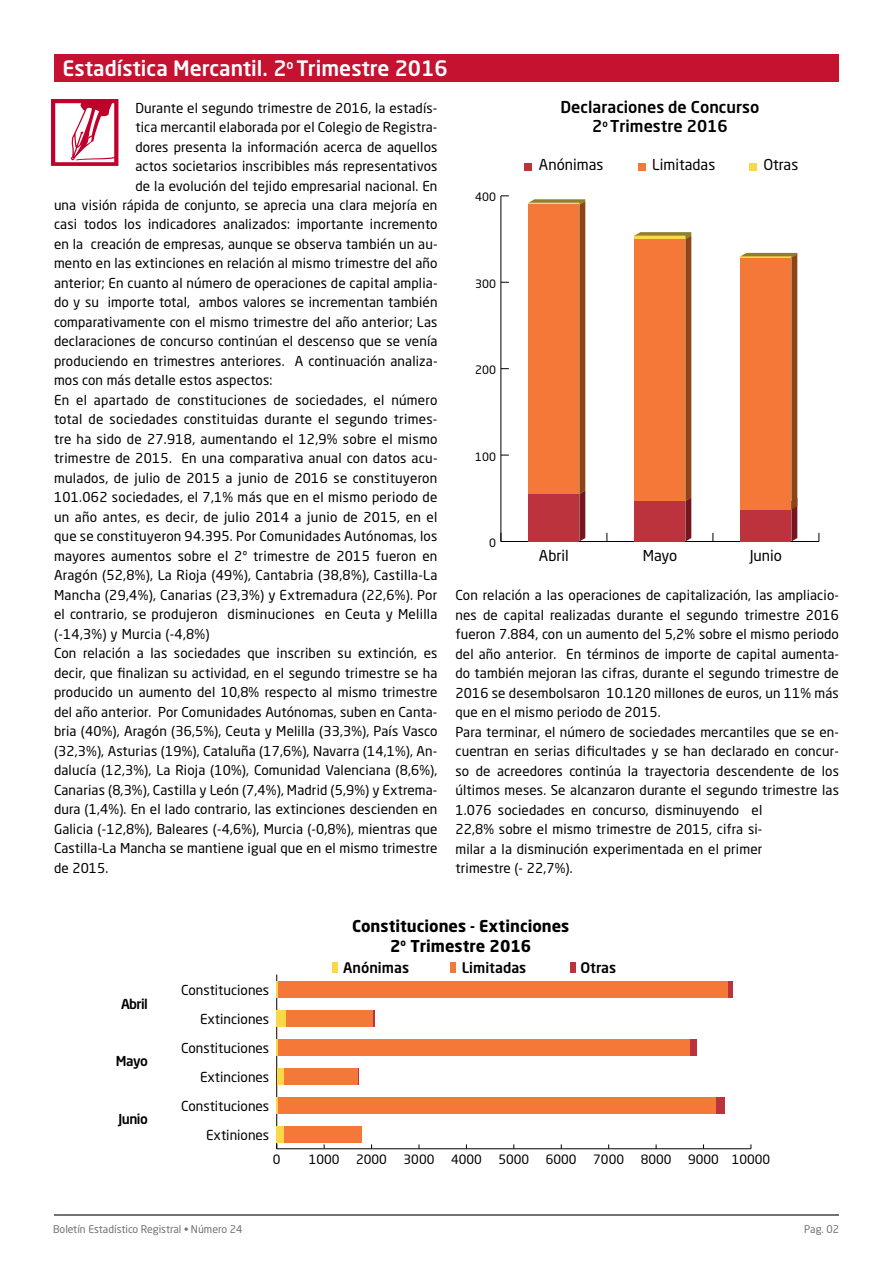
<style>
.page{position:relative;width:893px;height:1263px;background:#fff}
.page>*{position:absolute;margin:0;border:0;box-sizing:border-box;transform-origin:0 0}
.t1{font:500 21px "Neo Sans Std";color:#fff}
.t2{font:700 16.2px/19.4px "Neo Sans Std";color:#000;text-align:center}
.t3{font:500 16.2px/19.4px "Neo Sans Std";color:#000;text-align:center}
.t4{font:14.85px "Neo Sans Std";color:#000}
.t5{font:500 14.4px "Neo Sans Std";color:#000}
.t6{font:13.65px "Neo Sans Std";color:#000}
.t7{font:500 13.65px "Neo Sans Std";letter-spacing:-.04em;color:#000}
.t8{font:13.5px/19.5px "Neo Sans Std";letter-spacing:.01em;color:#000}
.t9{font:12.75px "Neo Sans Std";color:#000}
.t10{font:11.4px "Neo Sans Std";color:#000}
.t11{font:10.5px "Neo Sans Std";color:#6f7371}
</style>
<div class="page">
<hr style="left:277px;top:1148px;width:474px;height:1px;background:#000">
<hr style="left:276px;top:974px;width:1px;height:175px;background:#000">
<div style="left:570px;top:962px;width:5px;height:10px;background:#bc323d"></div>
<div style="left:727px;top:981px;width:6px;height:16px;background:#bc323d"></div>
<svg style="left:373px;top:1010px;width:2px;height:16px"></svg>
<div style="left:690px;top:1039px;width:6px;height:16px;background:#bc323d"></div>
<svg style="left:357px;top:1068px;width:2px;height:16px"></svg>
<div style="left:715px;top:1097px;width:9px;height:16px;background:#bc323d"></div>
<svg style="left:361px;top:1126px;width:1px;height:16px"></svg>
<div style="left:451px;top:962px;width:5px;height:10px;background:#f47837"></div>
<div style="left:278px;top:981px;width:449px;height:16px;background:#f47837"></div>
<div style="left:286px;top:1010px;width:87px;height:16px;background:#f47837"></div>
<div style="left:278px;top:1039px;width:412px;height:16px;background:#f47837"></div>
<div style="left:284px;top:1068px;width:73px;height:16px;background:#f47837"></div>
<div style="left:278px;top:1097px;width:437px;height:16px;background:#f47837"></div>
<div style="left:284px;top:1126px;width:77px;height:16px;background:#f47837"></div>
<div style="left:332px;top:962px;width:5px;height:10px;background:#f9d948"></div>
<svg style="left:277px;top:981px;width:1px;height:16px"></svg>
<div style="left:277px;top:1010px;width:9px;height:16px;background:#f9d948"></div>
<svg style="left:277px;top:1039px;width:1px;height:16px"></svg>
<div style="left:277px;top:1068px;width:7px;height:16px;background:#f9d948"></div>
<svg style="left:277px;top:1097px;width:1px;height:16px"></svg>
<div style="left:277px;top:1126px;width:7px;height:16px;background:#f9d948"></div>
<hr style="left:501px;top:541px;width:318px;height:1px;background:#000">
<hr style="left:501px;top:196px;width:1px;height:345px;background:#000">
<div style="left:749px;top:163px;width:7px;height:7px;background:#f9d948"></div>
<div style="left:638px;top:163px;width:7px;height:7px;background:#f47837"></div>
<div style="left:524px;top:163px;width:8px;height:7px;background:#bc323d"></div>
<svg style="left:634px;top:232px;width:57px;height:309px;background:#e26c36"></svg>
<svg style="left:740px;top:253px;width:57px;height:288px;background:#e36d35"></svg>
<svg style="left:528px;top:199px;width:57px;height:342px;background:#e16b36"></svg>
<svg style="left:51px;top:99px;width:67px;height:67px"></svg>
<div style="left:54px;top:54px;width:785px;height:27px;background:#c41230"></div>
<hr style="left:54px;top:1214px;width:785px;height:1px;background:#6f7371">
<h1 class="t1" style="left:63px;top:55px;width:387px">Estadística Mercantil. 2<sup>o</sup> Trimestre 2016</h1>
<p class="t8" style="left:135px;top:98px;width:303px">Durante el segundo trimestre de 2016, la estadís-</p>
<p class="t8" style="left:135px;top:117px;width:304px">tica mercantil elaborada por el Colegio de Registra-</p>
<p class="t8" style="left:135px;top:137px;width:303px">dores presenta la información acerca de aquellos</p>
<p class="t8" style="left:135px;top:156px;width:303px">actos societarios inscribibles más representativos</p>
<p class="t8" style="left:135px;top:176px;width:303px">de la evolución del tejido empresarial nacional. En</p>
<p class="t8" style="left:54px;top:195px;width:385px">una visión rápida de conjunto, se aprecia una clara mejoría en</p>
<p class="t8" style="left:54px;top:215px;width:385px">casi todos los indicadores analizados: importante incremento</p>
<p class="t8" style="left:54px;top:234px;width:385px">en la creación de empresas, aunque se observa también un au-</p>
<p class="t8" style="left:54px;top:254px;width:385px">mento en las extinciones en relación al mismo trimestre del año</p>
<p class="t8" style="left:54px;top:273px;width:385px">anterior; En cuanto al número de operaciones de capital amplia-</p>
<p class="t8" style="left:54px;top:293px;width:385px">do y su importe total, ambos valores se incrementan también</p>
<p class="t8" style="left:54px;top:312px;width:385px">comparativamente con el mismo trimestre del año anterior; Las</p>
<p class="t8" style="left:54px;top:332px;width:385px">declaraciones de concurso continúan el descenso que se venía</p>
<p class="t8" style="left:54px;top:351px;width:385px">produciendo en trimestres anteriores. A continuación analiza-</p>
<p class="t8" style="left:54px;top:371px;width:220px">mos con más detalle estos aspectos:</p>
<p class="t8" style="left:54px;top:390px;width:385px">En el apartado de constituciones de sociedades, el número</p>
<p class="t8" style="left:54px;top:409px;width:385px">total de sociedades constituidas durante el segundo trimes-</p>
<p class="t8" style="left:54px;top:429px;width:385px">tre ha sido de 27.918, aumentando el 12,9% sobre el mismo</p>
<p class="t8" style="left:54px;top:448px;width:385px">trimestre de 2015. En una comparativa anual con datos acu-</p>
<p class="t8" style="left:54px;top:468px;width:385px">mulados, de julio de 2015 a junio de 2016 se constituyeron</p>
<p class="t8" style="left:54px;top:487px;width:385px">101.062 sociedades, el 7,1% más que en el mismo periodo de</p>
<p class="t8" style="left:54px;top:507px;width:385px">un año antes, es decir, de julio 2014 a junio de 2015, en el</p>
<p class="t8" style="left:54px;top:526px;width:385px">que se constituyeron 94.395. Por Comunidades Autónomas, los</p>
<p class="t8" style="left:54px;top:546px;width:385px">mayores aumentos sobre el 2º trimestre de 2015 fueron en</p>
<p class="t8" style="left:54px;top:565px;width:385px">Aragón (52,8%), La Rioja (49%), Cantabria (38,8%), Castilla-La</p>
<p class="t8" style="left:54px;top:585px;width:385px">Mancha (29,4%), Canarias (23,3%) y Extremadura (22,6%). Por</p>
<p class="t8" style="left:54px;top:604px;width:385px">el contrario, se produjeron disminuciones en Ceuta y Melilla</p>
<p class="t8" style="left:54px;top:624px;width:157px">(-14,3%) y Murcia (-4,8%)</p>
<p class="t8" style="left:54px;top:643px;width:385px">Con relación a las sociedades que inscriben su extinción, es</p>
<p class="t8" style="left:54px;top:663px;width:385px">decir, que finalizan su actividad, en el segundo trimestre se ha</p>
<p class="t8" style="left:54px;top:682px;width:385px">producido un aumento del 10,8% respecto al mismo trimestre</p>
<p class="t8" style="left:54px;top:702px;width:385px">del año anterior. Por Comunidades Autónomas, suben en Canta-</p>
<p class="t8" style="left:54px;top:721px;width:385px">bria (40%), Aragón (36,5%), Ceuta y Melilla (33,3%), País Vasco</p>
<p class="t8" style="left:54px;top:741px;width:385px">(32,3%), Asturias (19%), Cataluña (17,6%), Navarra (14,1%), An-</p>
<p class="t8" style="left:54px;top:760px;width:385px">dalucía (12,3%), La Rioja (10%), Comunidad Valenciana (8,6%),</p>
<p class="t8" style="left:54px;top:780px;width:385px">Canarias (8,3%), Castilla y León (7,4%), Madrid (5,9%) y Extrema-</p>
<p class="t8" style="left:54px;top:799px;width:385px">dura (1,4%). En el lado contrario, las extinciones descienden en</p>
<p class="t8" style="left:54px;top:819px;width:385px">Galicia (-12,8%), Baleares (-4,6%), Murcia (-0,8%), mientras que</p>
<p class="t8" style="left:54px;top:838px;width:385px">Castilla-La Mancha se mantiene igual que en el mismo trimestre</p>
<p class="t8" style="left:54px;top:858px;width:56px">de 2015.</p>
<p class="t3" style="left:560px;top:97px;width:200px">Declaraciones de Concurso<br>2<sup>o</sup> Trimestre 2016</p>
<p class="t10" style="left:475px;top:190px;width:22px">400</p>
<p class="t10" style="left:475px;top:277px;width:22px">300</p>
<p class="t10" style="left:475px;top:363px;width:22px">200</p>
<p class="t10" style="left:475px;top:449px;width:22px">100</p>
<p class="t10" style="left:489px;top:536px;width:8px">0</p>
<p class="t4" style="left:539px;top:156px;width:66px">Anónimas</p>
<p class="t4" style="left:652px;top:156px;width:65px">Limitadas</p>
<p class="t4" style="left:763px;top:156px;width:36px">Otras</p>
<p class="t4" style="left:539px;top:547px;width:31px">Abril</p>
<p class="t4" style="left:643px;top:547px;width:36px">Mayo</p>
<p class="t4" style="left:750px;top:547px;width:34px">Junio</p>
<p class="t8" style="left:455px;top:585px;width:385px">Con relación a las operaciones de capitalización, las ampliacio&shy;nes de capital realizadas durante el segundo trimestre 2016 fueron 7.884, con un aumento del 5,2% sobre el mismo periodo del año anterior. En términos de importe de capital aumenta&shy;do también mejoran las cifras, durante el segundo trimestre de 2016 se desembolsaron 10.120 millones de euros, un 11% más que en el mismo periodo de 2015.<br>Para terminar, el número de sociedades mercantiles que se en&shy;cuentran en serias dificultades y se han declarado en concur&shy;so de acreedores continúa la trayectoria descendente de los últimos meses. Se alcanzaron durante el segundo trimestre las 1.076 sociedades en concurso, disminuyendo el<br>22,8% sobre el mismo trimestre de 2015, cifra si-<br>milar a la disminución experimentada en el primer<br>trimestre (- 22,7%).</p>
<p class="t2" style="left:352px;top:916px;width:219px">Constituciones - Extinciones<br>2<sup>o</sup> Trimestre 2016</p>
<p class="t7" style="left:121px;top:995px;width:28px">Abril</p>
<p class="t7" style="left:116px;top:1052px;width:34px">Mayo</p>
<p class="t7" style="left:119px;top:1111px;width:31px">Junio</p>
<p class="t6" style="left:181px;top:982px;width:90px">Constituciones</p>
<p class="t6" style="left:200px;top:1011px;width:71px">Extinciones</p>
<p class="t6" style="left:181px;top:1040px;width:90px">Constituciones</p>
<p class="t6" style="left:200px;top:1069px;width:71px">Extinciones</p>
<p class="t6" style="left:181px;top:1098px;width:90px">Constituciones</p>
<p class="t6" style="left:206px;top:1127px;width:65px">Extiniones</p>
<p class="t5" style="left:343px;top:958px;width:67px">Anónimas</p>
<p class="t5" style="left:462px;top:958px;width:66px">Limitadas</p>
<p class="t5" style="left:580px;top:958px;width:37px">Otras</p>
<p class="t9" style="left:273px;top:1151px;width:9px">0</p>
<p class="t9" style="left:309px;top:1151px;width:32px">1000</p>
<p class="t9" style="left:356px;top:1151px;width:32px">2000</p>
<p class="t9" style="left:404px;top:1151px;width:32px">3000</p>
<p class="t9" style="left:451px;top:1151px;width:32px">4000</p>
<p class="t9" style="left:498px;top:1151px;width:32px">5000</p>
<p class="t9" style="left:546px;top:1151px;width:32px">6000</p>
<p class="t9" style="left:593px;top:1151px;width:32px">7000</p>
<p class="t9" style="left:641px;top:1151px;width:32px">8000</p>
<p class="t9" style="left:688px;top:1151px;width:84px">9000 10000</p>
<p class="t11" style="left:53px;top:1223px;width:191px">Boletín Estadístico Registral • Número 24</p>
<p class="t11" style="left:804px;top:1223px;width:36px">Pag. 02</p>
</div>
